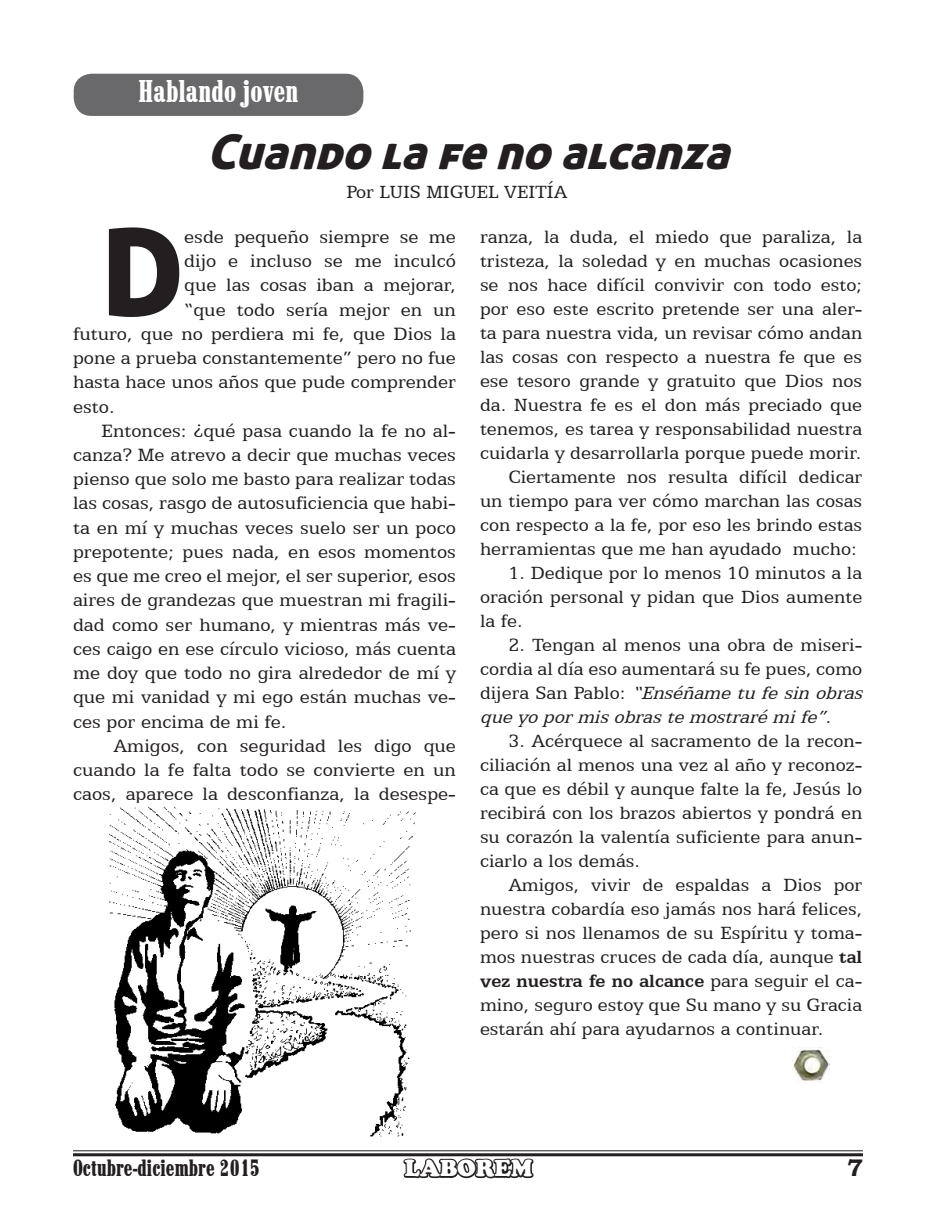
<style>
.page{position:relative;width:936px;height:1224px;background:#fff}
.page>*{position:absolute;margin:0;border:0;box-sizing:border-box;transform-origin:0 0}
.List_Paragraph{font:120.6px "Aller Display";color:#231f20}
.t1{font:italic 48px "Aller Display";color:#231f20}
.t2{font:32px "Marlboro";color:#fff}
.t3{font:24px "Marlboro";color:#231f20}
.t4{font:900 24px "Cooper";color:#fff}
.t5{font:700 24px "Bookman Old Style";color:#231f20}
.List_Paragraph-2{font:20.2px/24.2px "Egyptian 505 BT";color:#231f20;text-align:justify}
.List_Paragraph-3{font:20px/24px "Egyptian 505 BT";color:#231f20;text-align:justify}
.s1{font-style:italic}
.s2{font-weight:700}
</style>
<div class="page">
<hr style="left:73px;top:1150px;width:790px;height:1px;background:#231f20">
<hr style="left:73px;top:1153px;width:790px;height:3px;background:#231f20">
<svg style="left:401px;top:1150px;width:135px;height:29px"></svg>
<div style="left:74px;top:74px;width:289px;height:42px;background:#69696c;border-radius:18px"></div>
<img style="left:793px;top:1049px;width:37px;height:34px">
<img style="left:110px;top:806px;width:306px;height:331px">
<p class="t2" style="left:138px;top:74px;width:162px">Hablando joven</p>
<p class="t1" style="left:207px;top:121px;width:540px">Cuandolafenoalcanza</p>
<p class="List_Paragraph-3" style="left:346px;top:180px;width:222px">Por LUIS MIGUEL VEITÍA</p>
<p class="List_Paragraph-2" style="left:480px;top:224px;width:384px">ranza, la duda, el miedo que paraliza, la</p>
<p class="List_Paragraph-3" style="left:480px;top:248px;width:384px">tristeza, la soledad y en muchas ocasiones se nos hace difícil convivir con todo esto; por eso este escrito pretende ser una aler&shy;ta para nuestra vida, un revisar cómo andan las cosas con respecto a nuestra fe que es ese tesoro grande y gratuito que Dios nos da. Nuestra fe es el don más preciado que tenemos, es tarea y responsabilidad nuestra cuidarla y desarrollarla porque puede morir.</p>
<p class="List_Paragraph-3" style="left:480px;top:464px;width:384px;text-indent:28px">Ciertamente nos resulta difícil dedicar un tiempo para ver cómo marchan las cosas con respecto a la fe, por eso les brindo estas herramientas que me han ayudado mucho:</p>
<p class="List_Paragraph-3" style="left:480px;top:560px;width:384px;text-indent:28px">1. Dedique por lo menos 10 minutos a la oración personal y pidan que Dios aumente la fe.</p>
<p class="List_Paragraph-3" style="left:480px;top:632px;width:390px;text-align:left;text-indent:28px">2. Tengan al menos una obra de miseri&shy;cordia al día eso aumentará su fe pues, como d ij e r a S a n P a b l o : <span class="s1">“Enséñametu fesin obras queyopormisobrastemostrarémife”.</span></p>
<p class="List_Paragraph-3" style="left:480px;top:728px;width:384px;text-indent:28px">3. Acérquece al sacramento de la recon&shy;ciliación al menos una vez al año y reconoz&shy;ca que es débil y aunque falte la fe, Jesús lo recibirá con los brazos abiertos y pondrá en su corazón la valentía suficiente para anun&shy;ciarlo a los demás.</p>
<p class="List_Paragraph-3" style="left:480px;top:872px;width:384px;text-indent:28px">Amigos, vivir de espaldas a Dios por nuestra cobardía eso jamás nos hará felices, pero si nos llenamos de su Espíritu y toma&shy;mos nuestras cruces de cada día, aunque <span class="s2">tal vez nuestra fe no alcance</span> para seguir el ca&shy;mino, seguro estoy que Su mano y su Gracia estarán ahí para ayudarnos a continuar.</p>
<p class="List_Paragraph" style="left:102px;top:196px;width:84px">D</p>
<p class="List_Paragraph-2" style="left:184px;top:224px;width:273px">esde pequeño siempre se me</p>
<p class="List_Paragraph-2" style="left:184px;top:248px;width:273px">dijo e incluso se me inculcó</p>
<p class="List_Paragraph-2" style="left:184px;top:273px;width:273px">que las cosas iban a mejorar,</p>
<p class="List_Paragraph-2" style="left:184px;top:297px;width:273px">“que todo sería mejor en un</p>
<p class="List_Paragraph-2" style="left:73px;top:321px;width:384px">futuro, que no perdiera mi fe, que Dios la</p>
<p class="List_Paragraph-2" style="left:73px;top:345px;width:384px">pone a prueba constantemente” pero no fue</p>
<p class="List_Paragraph-2" style="left:73px;top:370px;width:384px">hasta hace unos años que pude comprender</p>
<p class="List_Paragraph-2" style="left:73px;top:394px;width:43px">esto.</p>
<p class="List_Paragraph-2" style="left:73px;top:418px;width:385px;text-indent:29px">Entonces: ¿qué pasa cuando la fe no al&shy;canza? Me atrevo a decir que muchas veces pienso que solo me basto para realizar todas las cosas, rasgo de autosuficiencia que habi&shy;ta en mí y muchas veces suelo ser un poco prepotente; pues nada, en esos momentos es que me creo el mejor, el ser superior, esos aires de grandezas que muestran mi fragili&shy;dad como ser humano, y mientras más ve&shy;ces caigo en ese círculo vicioso, más cuenta me doy que todo no gira alrededor de mí y que mi vanidad y mi ego están muchas ve&shy;ces por encima de mi fe.</p>
<p class="List_Paragraph-2" style="left:73px;top:733px;width:384px;text-indent:41px">Amigos, con seguridad les digo que cuando la fe falta todo se convierte en un caos, aparece la desconfianza, la desespe-</p>
<p class="t3" style="left:73px;top:1155px;width:188px">Octubre-diciembre 2015</p>
<p class="t4" style="left:405px;top:1154px;width:129px">LABOREM</p>
<p class="t5" style="left:847px;top:1151px;width:17px">7</p>
</div>
